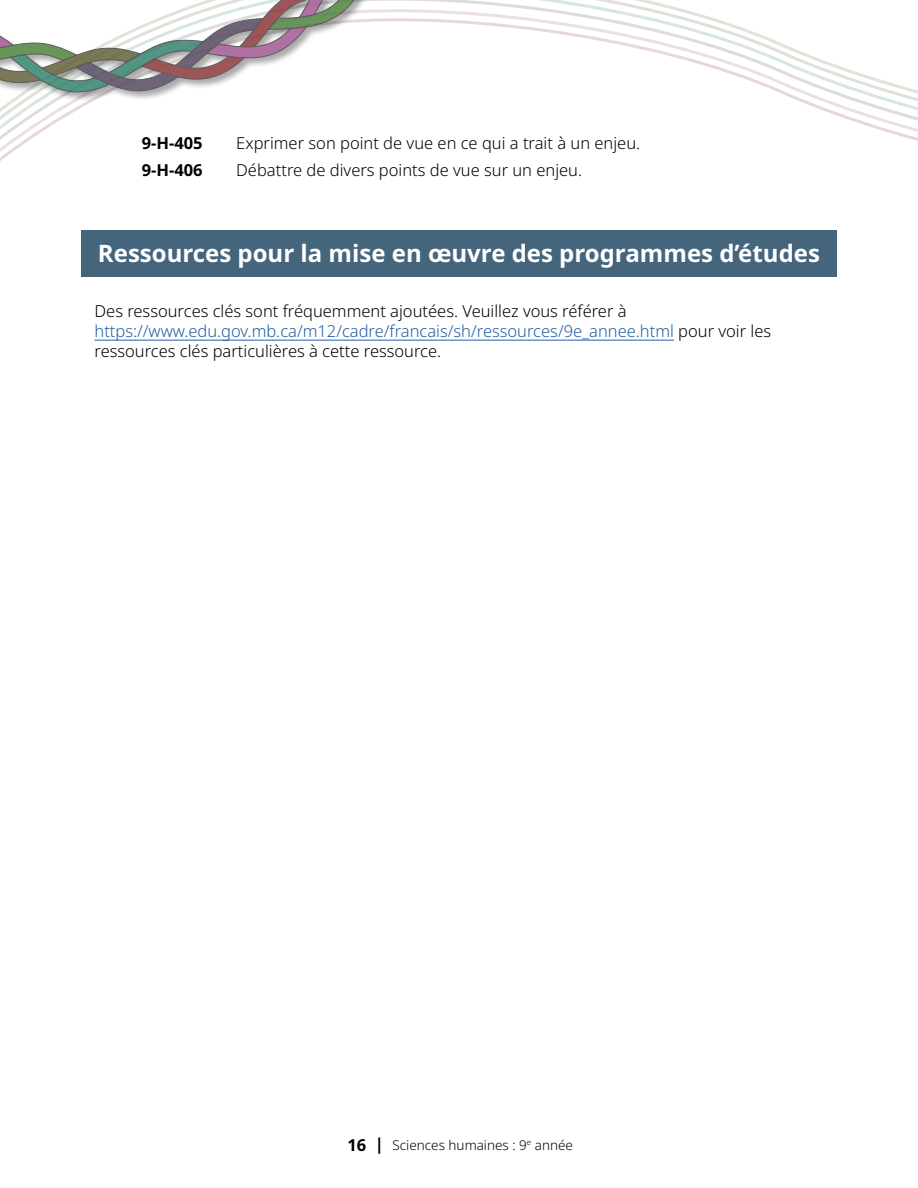
<style>
.page{position:relative;width:918px;height:1188px;background:#fff}
.page>*{position:absolute;margin:0;border:0;box-sizing:border-box;transform-origin:0 0}
.H2_White{font:700 24px "Noto Sans";color:#fff}
.Paragraph{font:300 16.5px/19.8px "Noto Sans";color:#000}
.Learning_Outcome{font:300 16.5px "Noto Sans";color:#000}
.Learning_Outcome-2{font:700 16.5px "Noto Sans";color:#000}
.t1{font:300 13.5px "Noto Sans";color:#000}
.s1{color:#215e9e}
.s2{font-weight:700;font-size:16.5px}
</style>
<div class="page">
<svg style="left:0;top:0;width:918px;height:161px"></svg>
<div style="left:0;top:0;width:515px;height:102px;background:#000;opacity:.4"></div>
<svg style="left:0;top:0;width:407px;height:96px"></svg>
<div style="left:81px;top:230px;width:756px;height:46px;background:#45657d"></div>
<hr style="left:94px;top:340px;width:580px;height:1px;background:#215e9e">
<p class="Learning_Outcome-2" style="left:142px;top:132px;width:63px">9-H-405</p>
<p class="Learning_Outcome" style="left:236px;top:132px;width:405px">Exprimer son point de vue en ce qui a trait à un enjeu.</p>
<p class="Learning_Outcome-2" style="left:142px;top:158px;width:63px">9-H-406</p>
<p class="Learning_Outcome" style="left:236px;top:158px;width:347px">Débattre de divers points de vue sur un enjeu.</p>
<h2 class="H2_White" style="left:98px;top:237px;width:724px">Ressources pour la mise en œuvre des programmes d’études</h2>
<p class="Paragraph" style="left:94px;top:302px;width:678px">Des ressources clés sont fréquemment ajoutées. Veuillez vous référer à <span class="s1">https://www.edu.gov.mb.ca/m12/cadre/francais/sh/ressources/9e_annee.html</span> pour voir les ressources clés particulières à cette ressource.</p>
<p class="t1" style="left:347px;top:1135px;width:227px"><span class="s2">16 |</span> Sciences humaines : 9<sup>e</sup> année</p>
</div>
